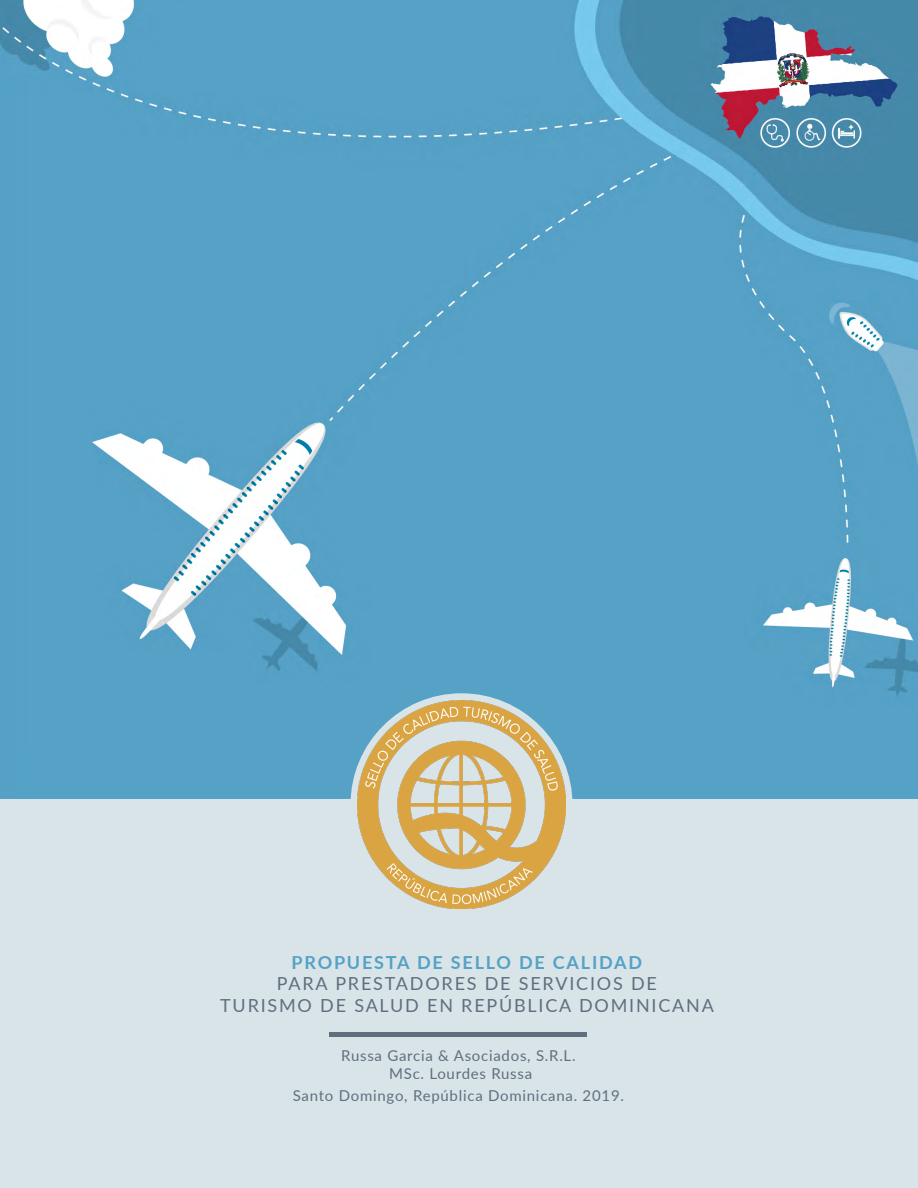
<style>
.page{position:relative;width:918px;height:1188px;background:#fff}
.page>*{position:absolute;margin:0;border:0;box-sizing:border-box;transform-origin:0 0}
.t1{font:18px/21.6px "Lato";letter-spacing:.1em;color:#616e7d;text-align:center}
.t2{font:700 18px "Lato";letter-spacing:.1em;color:#54a2c5}
.t3{font:15px/18px "Lato";letter-spacing:.05em;color:#616e7d;text-align:center}
</style>
<div class="page">
<div style="left:0;top:799px;width:918px;height:389px;background:#d9e4e9"></div>
<img style="left:1px;top:0;width:917px;height:798px">
<div style="left:351px;top:693px;width:221px;height:223px;background:#d9e4e9;border-radius:50%"></div>
<img style="left:358px;top:701px;width:207px;height:208px">
<div style="left:329px;top:1032px;width:257px;height:5px;background:#616e7d"></div>
<p class="t2" style="left:292px;top:949px;width:352px">PROPUESTA DE SELLO DE CALIDAD</p>
<p class="t1" style="left:220px;top:972px;width:495px">PARA PRESTADORES DE SERVICIOS DE<br>TURISMO DE SALUD EN REPÚBLICA DOMINICANA</p>
<p class="t3" style="left:341px;top:1046px;width:236px">Russa Garcia &amp; Asociados, S.R.L.<br>MSc. Lourdes Russa</p>
<p class="t3" style="left:293px;top:1086px;width:333px">Santo Domingo, República Dominicana. 2019.</p>
</div>
